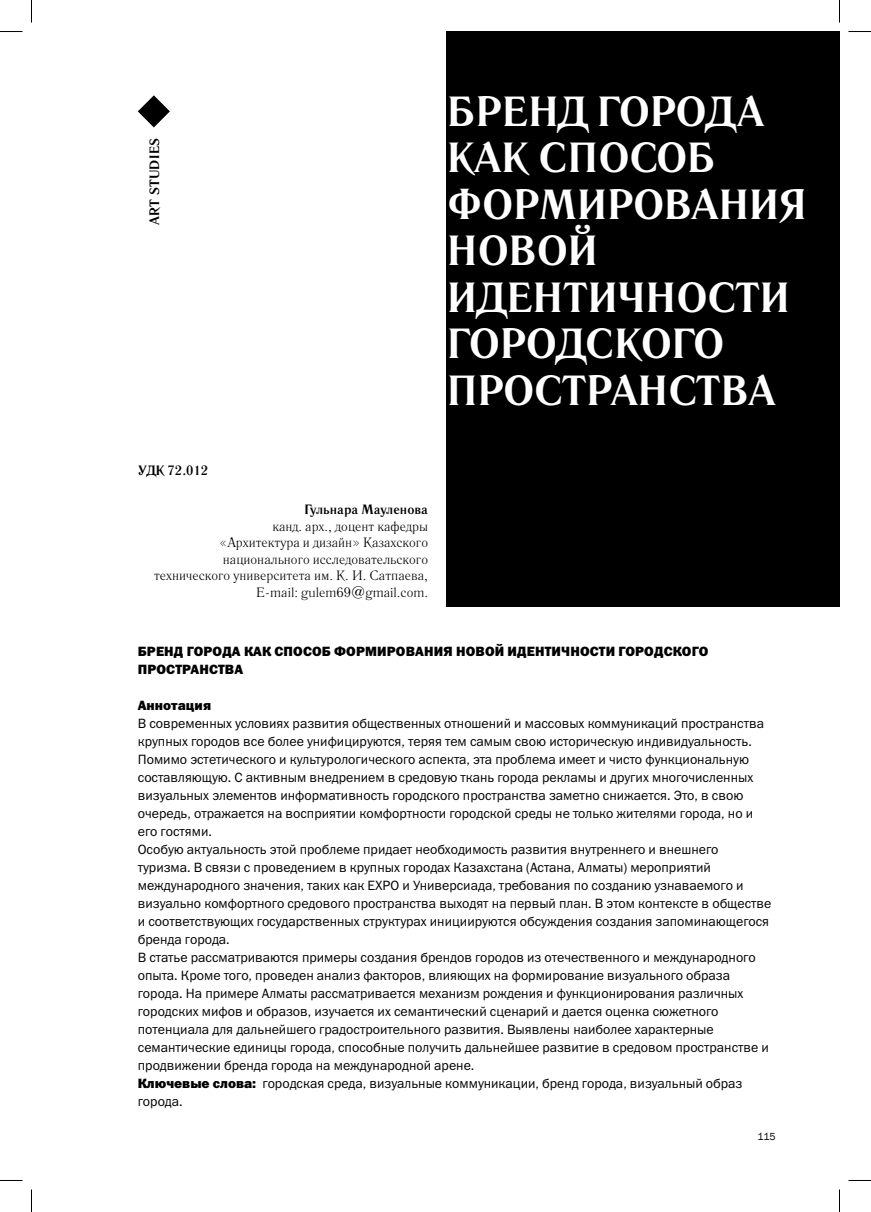
<style>
.page{position:relative;width:871px;height:1212px;background:#fff}
.page>*{position:absolute;margin:0;border:0;box-sizing:border-box;transform-origin:0 0}
.t1{font:700 42px/46.5px "Literaturnaya";letter-spacing:.01em;color:#fff}
.t2{font:13.5px/18px "Franklin Gothic ITC";color:#000}
.t3{font:13.5px/16.5px "Literaturnaya C";color:#000;text-align:right}
.t4{font:800 13.5px "Franklin Gothic ITC";letter-spacing:.01em;color:#000}
.t5{font:700 13.5px "Literaturnaya C";color:#000}
.t6{font:700 13.5px "Literaturnaya";letter-spacing:.025em;color:#000}
.t7{font:10.5px "Franklin Gothic";color:#000}
.s1{font-weight:800}
</style>
<div class="page">
<div style="left:446px;top:31px;width:393px;height:576px;background:#000"></div>
<svg style="left:138px;top:95px;width:32px;height:32px"></svg>
<svg style="left:0;top:31px;width:22px;height:1px"></svg>
<svg style="left:848px;top:31px;width:23px;height:1px"></svg>
<svg style="left:31px;top:0;width:1px;height:22px"></svg>
<svg style="left:31px;top:1189px;width:1px;height:22px"></svg>
<svg style="left:839px;top:0;width:1px;height:22px"></svg>
<svg style="left:839px;top:1189px;width:1px;height:22px"></svg>
<p class="t6" style="left:146px;top:225px;width:88px;rotate:-90deg">ART STUDIES</p>
<h1 class="t1" style="left:447px;top:90px;width:361px">БРЕНД ГОРОДА<br>КАК СПОСОБ<br>ФОРМИРОВАНИЯ<br>НОВОЙ<br>ИДЕНТИЧНОСТИ<br>ГОРОДСКОГО<br>ПРОСТРАНСТВА</h1>
<p class="t5" style="left:138px;top:461px;width:72px">УДК 72.012</p>
<p class="t5" style="left:304px;top:501px;width:125px">Гульнара Мауленова</p>
<p class="t3" style="left:154px;top:518px;width:276px">канд. арх., доцент кафедры<br>«Архитектура и дизайн» Казахского национального исследовательского технического университета им. К. И. Сатпаева, E-mail: gulem69@gmail.com.</p>
<p class="t4" style="left:138px;top:642px;width:527px">БРЕНД ГОРОДА КАК СПОСОБ ФОРМИРОВАНИЯ НОВОЙ ИДЕНТИЧНОСТИ ГОРОДСК</p>
<p class="t4" style="left:682px;top:642px;width:28px">ОГО</p>
<p class="t4" style="left:138px;top:660px;width:107px">ПРОСТРАНСТВА</p>
<p class="t4" style="left:138px;top:696px;width:75px">Аннотация</p>
<p class="t2" style="left:138px;top:713px;width:635px">В современных условиях развития общественных отношений и массовых коммуникаций пространства крупных городов все более унифицируются, теряя тем самым свою историческую индивидуальность.<br>Помимо эстетического и культурологического аспекта, эта проблема имеет и чисто функциональную составляющую. С активным внедрением в средовую ткань города рекламы и других многочисленных визуальных элементов информативность городского пространства заметно снижается. Это, в свою очередь, отражается на восприятии комфортности городской среды не только жителями города, но и его гостями.<br>Особую актуальность этой проблеме придает необходимость развития внутреннего и внешнего туризма. В связи c проведением в крупных городах Казахстана (Астана, Алматы) мероприятий международного значения, таких как ЕХРО и Универсиада, требования по созданию узнаваемого и визуально комфортного средового пространства выходят на первый план. В этом контексте в обществе и соответствующих государственных структурах инициируются обсуждения создания запоминающегося бренда города.<br>В статье рассматриваются примеры создания брендов городов из отечественного и международного опыта. Кроме того, проведен анализ факторов, влияющих на формирование визуального образа города. На примере Алматы рассматривается механизм рождения и функционирования различных городских мифов и образов, изучается их семантический сценарий и дается оценка сюжетного потенциала для дальнейшего градостроительного развития. Выявлены наиболее характерные семантические единицы города, способные получить дальнейшее развитие в средовом пространстве и продвижении бренда города на международной арене.<br><span class="s1">Ключевые слова:</span> городская среда, визуальные коммуникации, бренд города, визуальный образ города.</p>
<p class="t7" style="left:757px;top:1129px;width:20px">115</p>
</div>
